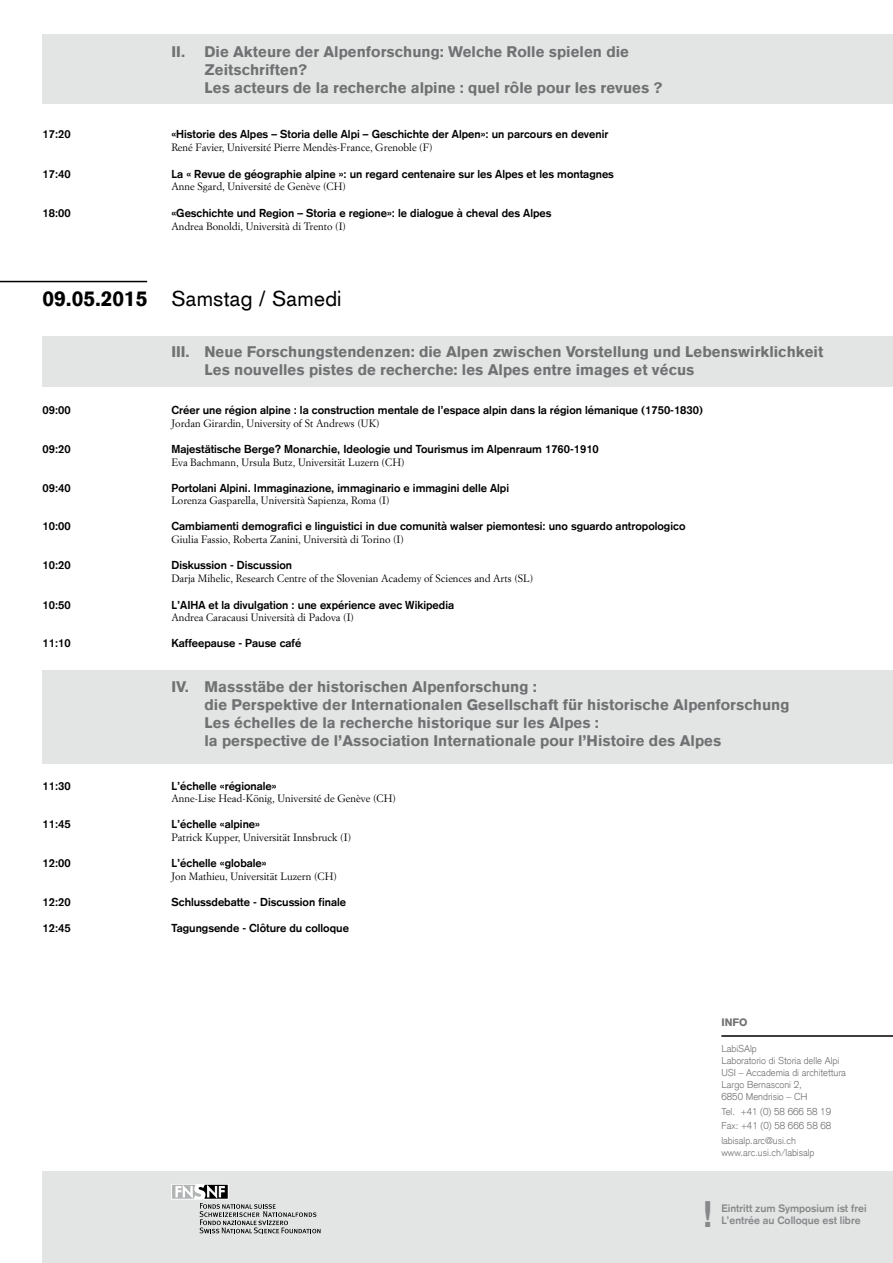
<style>
.page{position:relative;width:893px;height:1263px;background:#fff}
.page>*{position:absolute;margin:0;border:0;box-sizing:border-box;transform-origin:0 0}
.t1{font:700 36px "Akzidenz Grotesk";color:#87888a}
.t2{font:21px "Akzidenz Grotesk";letter-spacing:.015em;color:#000}
.t3{font:900 15px/18px "Akzidenz Grotesk";color:#707172}
.t4{font:700 11.25px "Akzidenz Grotesk";color:#000}
.t5{font:10.5px "Simoncini Garamond Std";color:#000}
.t6{font:700 10.5px "Akzidenz Grotesk";color:#87888a}
.t7{font:900 10.5px "Akzidenz Grotesk";color:#707172}
.t8{font:300 9.75px/12px "Akzidenz Grotesk";color:#707172}
.s1{font-weight:900}
</style>
<div class="page">
<div style="left:43px;top:34px;width:850px;height:69px;background:#e3e4e4"></div>
<div style="left:43px;top:336px;width:850px;height:50px;background:#e3e4e4"></div>
<div style="left:43px;top:670px;width:850px;height:93px;background:#e3e4e4"></div>
<div style="left:43px;top:1171px;width:850px;height:92px;background:#e3e4e4"></div>
<hr style="left:721px;top:1035px;width:172px;height:2px;background:#000">
<hr style="left:0;top:281px;width:147px;height:1px;background:#000">
<svg style="left:171px;top:1184px;width:58px;height:15px"></svg>
<svg style="left:172px;top:1185px;width:148px;height:48px"></svg>
<h3 class="t3" style="left:205px;top:43px;width:460px;text-indent:-33px">II. Die Akteure der Alpenforschung: Welche Rolle spielen die<br>Zeitschriften?<br>Les acteurs de la recherche alpine : quel rôle pour les revues ?</h3>
<p class="t4" style="left:43px;top:127px;width:30px">17:20</p>
<p class="t4" style="left:172px;top:127px;width:438px">«Historie des Alpes – Storia delle Alpi – Geschichte der Alpen»: un parcours en devenir</p>
<p class="t5" style="left:171px;top:141px;width:263px">René Favier, Université Pierre Mendès-France, Grenoble (F)</p>
<p class="t4" style="left:43px;top:167px;width:30px">17:40</p>
<p class="t4" style="left:172px;top:167px;width:444px">La « Revue de géographie alpine »: un regard centenaire sur les Alpes et les montagnes</p>
<p class="t5" style="left:171px;top:180px;width:176px">Anne Sgard, Université de Genève (CH)</p>
<p class="t4" style="left:43px;top:207px;width:30px">18:00</p>
<p class="t4" style="left:172px;top:207px;width:381px">«Geschichte und Region – Storia e regione»: le dialogue à cheval des Alpes</p>
<p class="t5" style="left:171px;top:220px;width:176px">Andrea Bonoldi, Università di Trento (I)</p>
<h2 class="t2" style="left:43px;top:285px;width:301px"><span class="s1">09.05.2015</span> Samstag / Samedi</h2>
<h3 class="t3" style="left:205px;top:343px;width:620px;text-indent:-33px">III. Neue Forschungstendenzen: die Alpen zwischen Vorstellung und Lebenswirklichkeit<br>Les nouvelles pistes de recherche: les Alpes entre images et vécus</h3>
<p class="t4" style="left:43px;top:403px;width:30px">09:00</p>
<p class="t4" style="left:172px;top:403px;width:533px">Créer une région alpine : la construction mentale de l’espace alpin dans la région lémanique (1750-1830)</p>
<p class="t5" style="left:171px;top:417px;width:210px">Jordan Girardin, University of St Andrews (UK)</p>
<p class="t4" style="left:43px;top:442px;width:30px">09:20</p>
<p class="t4" style="left:172px;top:442px;width:429px">Majestätische Berge? Monarchie, Ideologie und Tourismus im Alpenraum 1760-1910</p>
<p class="t5" style="left:171px;top:455px;width:235px">Eva Bachmann, Ursula Butz, Universität Luzern (CH)</p>
<p class="t4" style="left:43px;top:481px;width:30px">09:40</p>
<p class="t4" style="left:172px;top:481px;width:339px">Portolani Alpini. Immaginazione, immaginario e immagini delle Alpi</p>
<p class="t5" style="left:171px;top:494px;width:220px">Lorenza Gasparella, Università Sapienza, Roma (I)</p>
<p class="t4" style="left:43px;top:519px;width:30px">10:00</p>
<p class="t4" style="left:172px;top:519px;width:515px">Cambiamenti demografici e linguistici in due comunità walser piemontesi: uno sguardo antropologico</p>
<p class="t5" style="left:171px;top:533px;width:234px">Giulia Fassio, Roberta Zanini, Università di Torino (I)</p>
<p class="t4" style="left:43px;top:558px;width:30px">10:20</p>
<p class="t4" style="left:172px;top:558px;width:122px">Diskussion - Discussion</p>
<p class="t5" style="left:171px;top:572px;width:364px">Darja Mihelic, Research Centre of the Slovenian Academy of Sciences and Arts (SL)</p>
<p class="t4" style="left:43px;top:598px;width:30px">10:50</p>
<p class="t4" style="left:172px;top:598px;width:284px">L’AIHA et la divulgation : une expérience avec Wikipedia</p>
<p class="t5" style="left:171px;top:611px;width:184px">Andrea Caracausi Università di Padova (I)</p>
<p class="t4" style="left:43px;top:636px;width:30px">11:10</p>
<p class="t4" style="left:172px;top:636px;width:131px">Kaffeepause - Pause café</p>
<p class="t3" style="left:205px;top:677px;width:586px;text-indent:-33px">IV. Massstäbe der historischen Alpenforschung :<br>die Perspektive der Internationalen Gesellschaft für historische Alpenforschung Les échelles de la recherche historique sur les Alpes :<br>la perspective de l’Association Internationale pour l’Histoire des Alpes</p>
<p class="t4" style="left:43px;top:779px;width:30px">11:30</p>
<p class="t4" style="left:172px;top:779px;width:107px">L’échelle «régionale»</p>
<p class="t5" style="left:171px;top:792px;width:226px">Anne-Lise Head-König, Université de Genève (CH)</p>
<p class="t4" style="left:43px;top:817px;width:30px">11:45</p>
<p class="t4" style="left:172px;top:817px;width:90px">L’échelle «alpine»</p>
<p class="t5" style="left:171px;top:831px;width:181px">Patrick Kupper, Universität Innsbruck (I)</p>
<p class="t4" style="left:43px;top:856px;width:30px">12:00</p>
<p class="t4" style="left:172px;top:856px;width:97px">L’échelle «globale»</p>
<p class="t5" style="left:171px;top:869px;width:167px">Jon Mathieu, Universität Luzern (CH)</p>
<p class="t4" style="left:43px;top:895px;width:30px">12:20</p>
<p class="t4" style="left:172px;top:895px;width:176px">Schlussdebatte - Discussion finale</p>
<p class="t4" style="left:43px;top:921px;width:30px">12:45</p>
<p class="t4" style="left:172px;top:921px;width:179px">Tagungsende - Clôture du colloque</p>
<p class="t7" style="left:721px;top:1015px;width:28px">INFO</p>
<p class="t8" style="left:721px;top:1043px;width:126px">LabiSAlp<br>Laboratorio di Storia delle Alpi<br>USI – Accademia di architettura<br>Largo Bernasconi 2,<br>6850 Mendrisio – CH</p>
<p class="t8" style="left:721px;top:1105px;width:111px;line-height:13.5px">Tel. +41 (0) 58 666 58 19<br>Fax: +41 (0) 58 666 58 68</p>
<p class="t8" style="left:721px;top:1134px;width:95px;line-height:12.6px">labisalp.arc@usi.ch www.arc.usi.ch/labisalp</p>
<h1 class="t1" style="left:703px;top:1192px;width:11px">!</h1>
<p class="t6" style="left:721px;top:1201px;width:147px">Eintritt zum Symposium ist frei</p>
<p class="t6" style="left:721px;top:1214px;width:141px">L’entrée au Colloque est libre</p>
</div>
